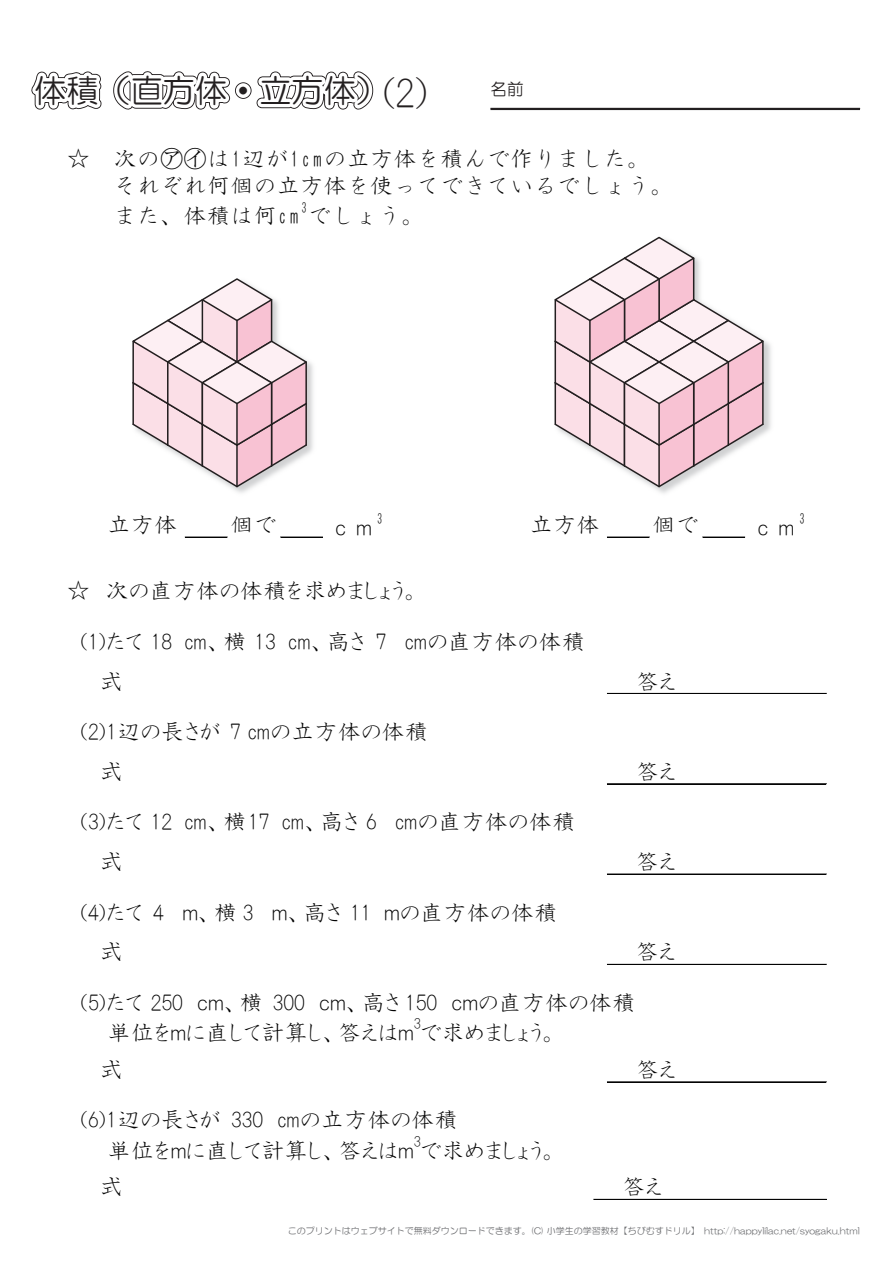
<style>
.page{position:relative;width:893px;height:1263px;background:#fff}
.page>*{position:absolute;margin:0;border:0;box-sizing:border-box;transform-origin:0 0}
.t1{font:42px "HGP Kyokashotai";color:#231f20}
.t2{font:32.1px "HG Maru Gothic MPRO";color:#231f20}
.t3{font:23.25px/50.6px "HGP Kyokashotai";color:#030303}
.t4{font:23.25px/27.2px "HG Kyokashotai";color:#030303}
.t5{font:16.65px "HG Maru Gothic MPRO";color:#231f20}
.t6{font:15.6px "HG Kyokashotai";color:#030303}
.t7{font:15.6px "HGP Kyokashotai";color:#030303}
.t8{font:9px "HG Maru Gothic MPRO";color:#6c6d70}
.s1{font-family:"MS Mincho"}
</style>
<div class="page">
<svg style="left:31px;top:71px;width:343px;height:39px"></svg>
<hr style="left:490px;top:108px;width:370px;height:2px;background:#231f20">
<hr style="left:185px;top:537px;width:42px;height:1px;background:#030303">
<hr style="left:281px;top:537px;width:41px;height:1px;background:#030303">
<hr style="left:607px;top:537px;width:42px;height:1px;background:#030303">
<hr style="left:703px;top:537px;width:42px;height:1px;background:#030303">
<hr style="left:607px;top:693px;width:219px;height:1px;background:#030303">
<hr style="left:607px;top:783px;width:219px;height:1px;background:#030303">
<hr style="left:607px;top:784px;width:219px;height:1px;background:#030303">
<hr style="left:607px;top:874px;width:219px;height:1px;background:#030303">
<hr style="left:607px;top:964px;width:219px;height:1px;background:#030303">
<hr style="left:607px;top:1081px;width:219px;height:1px;background:#030303">
<hr style="left:607px;top:1082px;width:219px;height:1px;background:#030303">
<hr style="left:594px;top:1199px;width:232px;height:1px;background:#030303">
<svg style="left:132px;top:278px;width:177px;height:210px"></svg>
<hr style="left:271px;top:383px;width:1px;height:41px;background:#231f20">
<hr style="left:236px;top:404px;width:2px;height:41px;background:#231f20">
<hr style="left:202px;top:383px;width:1px;height:41px;background:#231f20">
<svg style="left:554px;top:236px;width:212px;height:252px"></svg>
<hr style="left:693px;top:383px;width:1px;height:41px;background:#231f20">
<hr style="left:658px;top:404px;width:2px;height:41px;background:#231f20">
<hr style="left:624px;top:383px;width:1px;height:41px;background:#231f20">
<h2 class="t2" style="left:34px;top:74px;width:355px">体積（直方体・立方体）</h2>
<p class="t5" style="left:490px;top:81px;width:35px">名前</p>
<h1 class="t1" style="left:382px;top:72px;width:48px">(2)</h1>
<p class="t4" style="left:113px;top:145px;width:562px;text-indent:-47px">☆ 次の<span class="s1">㋐㋑</span>は1辺が1cmの立方体を積んで作りました。それぞれ何個の立方体を使ってできているでしょう。</p>
<p class="t4" style="left:113px;top:202px;width:313px">また、体積は何cm でしょう。</p>
<p class="t6" style="left:300px;top:199px;width:9px">3</p>
<p class="t6" style="left:376px;top:511px;width:9px">3</p>
<p class="t4" style="left:107px;top:511px;width:72px">立方体</p>
<p class="t4" style="left:230px;top:511px;width:48px">個で</p>
<p class="t4" style="left:329px;top:514px;width:48px">ｃｍ</p>
<p class="t3" style="left:67px;top:565px;width:354px">☆ 次の直方体の体積を求めましょう。</p>
<p class="t4" style="left:530px;top:511px;width:72px">立方体</p>
<p class="t4" style="left:652px;top:511px;width:48px">個で</p>
<p class="t3" style="left:289px;top:616px;width:298px">cm、高さ 7 cmの直方体の体積</p>
<p class="t3" style="left:80px;top:656px;width:349px;text-indent:19px">式<br>(2)1辺の長さが 7 cmの立方体の体積</p>
<p class="t3" style="left:636px;top:656px;width:42px">答え</p>
<p class="t3" style="left:80px;top:616px;width:197px">(1)たて 18 cm、横 13</p>
<p class="t3" style="left:100px;top:746px;width:25px">式</p>
<p class="t3" style="left:636px;top:746px;width:42px">答え</p>
<p class="t3" style="left:282px;top:797px;width:295px">cm、高さ 6 cmの直方体の体積</p>
<p class="t3" style="left:80px;top:836px;width:479px;text-indent:19px">式<br>(4)たて 4 ｍ、横 3 ｍ、高さ 11 ｍの直方体の体積</p>
<p class="t3" style="left:636px;top:836px;width:42px">答え</p>
<p class="t3" style="left:100px;top:927px;width:25px">式</p>
<p class="t3" style="left:452px;top:927px;width:226px;text-indent:184px">答えｃｍの直方体の体積</p>
<p class="t3" style="left:107px;top:1007px;width:452px">単位をｍに直して計算し、答えはｍで求めましょう。</p>
<p class="t3" style="left:80px;top:797px;width:191px">(3)たて 12 cm、横17</p>
<p class="t3" style="left:320px;top:977px;width:119px">ｃｍ、高さ 150</p>
<p class="t3" style="left:80px;top:977px;width:226px">(5)たて 250 ｃｍ、横 300</p>
<p class="t7" style="left:414px;top:1016px;width:9px">3</p>
<p class="t3" style="left:100px;top:1044px;width:25px">式</p>
<p class="t3" style="left:80px;top:1095px;width:185px">(6)1辺の長さが 330</p>
<p class="t3" style="left:108px;top:1105px;width:452px;line-height:30.2px;text-indent:170px">cmの立方体の体積<br>単位をｍに直して計算し、答えはｍで求めましょう。</p>
<p class="t7" style="left:414px;top:1133px;width:9px">3</p>
<p class="t3" style="left:100px;top:1162px;width:25px">式</p>
<p class="t3" style="left:636px;top:1044px;width:42px">答え</p>
<p class="t3" style="left:622px;top:1162px;width:42px">答え</p>
<p class="t6" style="left:798px;top:511px;width:9px">3</p>
<p class="t4" style="left:751px;top:514px;width:48px">ｃｍ</p>
<p class="t8" style="left:288px;top:1226px;width:573px">このプリントはウェブサイトで無料ダウンロードできます。(C) 小学生の学習教材【ちびむすドリル】　http://happylilac.net/syogaku.html</p>
</div>
